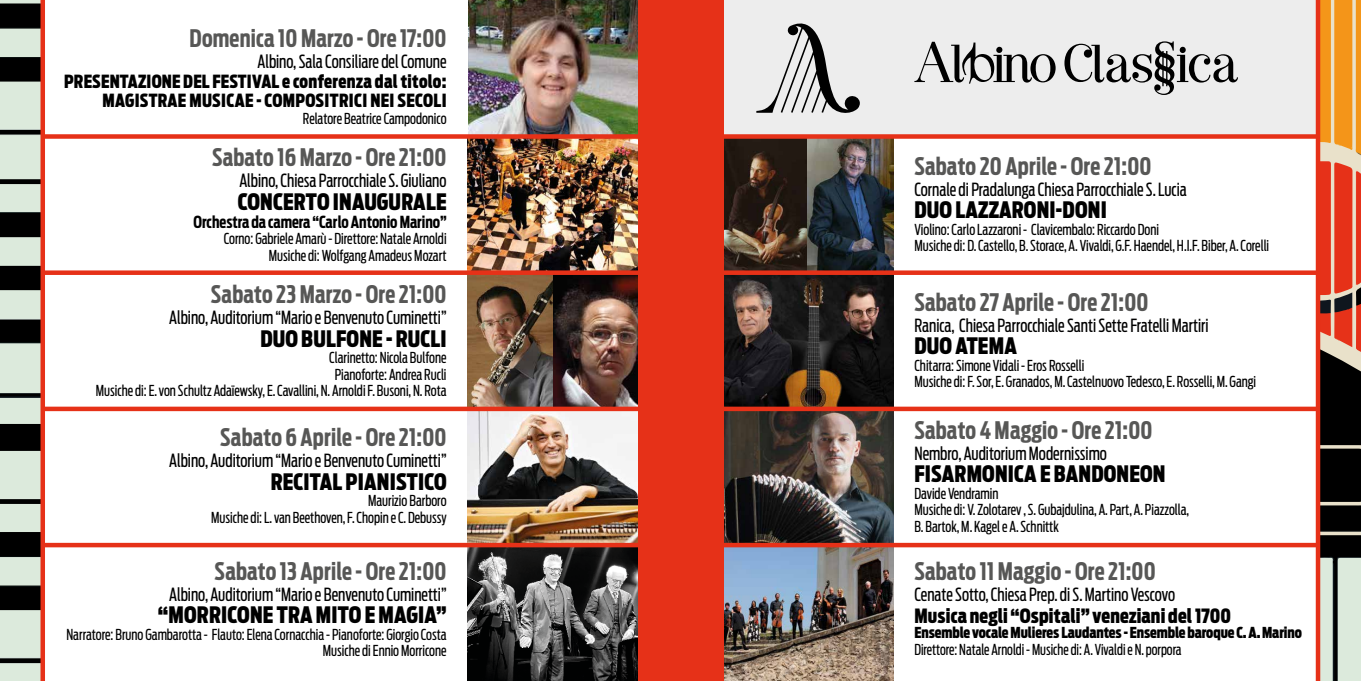
<style>
.page{position:relative;width:1361px;height:681px;background:#fff}
.page>*{position:absolute;margin:0;border:0;box-sizing:border-box;transform-origin:0 0}
.t1{font:700 24px "Antenna Extra Cond";letter-spacing:.01em;color:#575756}
.t2{font:900 22.5px "Antenna Extra Cond";letter-spacing:.01em;color:#000}
.t3{font:900 19.5px "Antenna Extra Cond";letter-spacing:.01em;color:#000}
.t4{font:18px "Antenna Extra Cond";color:#000}
.t5{font:900 18px/19.5px "Antenna Extra Cond";letter-spacing:.015em;color:#000;text-align:right}
.t6{font:700 16.5px "Antenna Extra Cond";color:#000}
.t7{font:15px/16.5px "Antenna Extra Cond";color:#000;text-align:right}
.t8{font:900 15px "Antenna Extra Cond";letter-spacing:-.005em;color:#000}
</style>
<div class="page">
<img style="left:723px;top:139px;width:170px;height:541px">
<img style="left:468px;top:0;width:170px;height:680px">
<div style="left:723px;top:0;width:595px;height:136px;background:#ededed"></div>
<svg style="left:1064px;top:41px;width:174px;height:54px"></svg>
<svg style="left:914px;top:42px;width:141px;height:42px"></svg>
<svg style="left:756px;top:23px;width:104px;height:90px"></svg>
<div style="left:43px;top:134px;width:1275px;height:5px;background:#e63118"></div>
<div style="left:43px;top:270px;width:1275px;height:5px;background:#e63118"></div>
<div style="left:43px;top:406px;width:1275px;height:5px;background:#e63118"></div>
<div style="left:43px;top:542px;width:1275px;height:5px;background:#e63118"></div>
<svg style="left:0;top:0;width:41px;height:680px;background:#949c92"></svg>
<svg style="left:1320px;top:0;width:41px;height:680px;background:#9f6c4c"></svg>
<div style="left:638px;top:0;width:85px;height:680px;background:#e63118"></div>
<div style="left:1315px;top:0;width:5px;height:680px;background:#e63118"></div>
<hr style="left:41px;top:0;width:4px;height:680px;background:#e63118">
<h1 class="t1" style="left:190px;top:24px;width:258px">Domenica 10 Marzo - Ore 17:00</h1>
<p class="t4" style="left:257px;top:51px;width:190px">Albino, Sala Consiliare del Comune</p>
<p class="t5" style="left:64px;top:72px;width:384px">PRESENTAZIONE DEL FESTIVAL e conferenza dal titolo:<br>MAGISTRAE MUSICAE - COMPOSITRICI NEI SECOLI</p>
<p class="t7" style="left:303px;top:110px;width:145px">Relatore Beatrice Campodonico</p>
<h1 class="t1" style="left:212px;top:143px;width:236px">Sabato 16 Marzo - Ore 21:00</h1>
<p class="t4" style="left:239px;top:170px;width:209px">Albino, Chiesa Parrocchiale S. Giuliano</p>
<h2 class="t2" style="left:238px;top:188px;width:210px">CONCERTO INAUGURALE</h2>
<p class="t6" style="left:193px;top:212px;width:255px">Orchestra da camera “Carlo Antonio Marino”</p>
<p class="t7" style="left:224px;top:231px;width:224px">Corno: Gabriele Amarù - Direttore: Natale Arnoldi<br>Musiche di: Wolfgang Amadeus Mozart</p>
<h1 class="t1" style="left:211px;top:280px;width:237px">Sabato 23 Marzo - Ore 21:00</h1>
<p class="t4" style="left:169px;top:307px;width:279px">Albino, Auditorium “Mario e Benvenuto Cuminetti”</p>
<h2 class="t2" style="left:260px;top:325px;width:188px">DUO BULFONE - RUCLI</h2>
<p class="t7" style="left:96px;top:349px;width:352px">Clarinetto: Nicola Bulfone<br>Pianoforte: Andrea Rucli<br>Musiche di: E. von Schultz Adaïewsky, E. Cavallini, N. Arnoldi F. Busoni, N. Rota</p>
<h1 class="t1" style="left:220px;top:423px;width:228px">Sabato 6 Aprile - Ore 21:00</h1>
<p class="t4" style="left:169px;top:450px;width:279px">Albino, Auditorium “Mario e Benvenuto Cuminetti”</p>
<h2 class="t2" style="left:271px;top:468px;width:177px">RECITAL PIANISTICO</h2>
<p class="t7" style="left:211px;top:492px;width:237px">Maurizio Barboro<br>Musiche di: L. van Beethoven, F. Chopin e C. Debussy</p>
<h1 class="t1" style="left:215px;top:556px;width:233px">Sabato 13 Aprile - Ore 21:00</h1>
<p class="t4" style="left:169px;top:583px;width:279px">Albino, Auditorium “Mario e Benvenuto Cuminetti”</p>
<h2 class="t2" style="left:158px;top:601px;width:290px">“MORRICONE TRA MITO E MAGIA”</h2>
<p class="t7" style="left:66px;top:626px;width:382px">Narratore: Bruno Gambarotta - Flauto: Elena Cornacchia - Pianoforte: Giorgio Costa<br>Musiche di Ennio Morricone</p>
<h1 class="t1" style="left:914px;top:152px;width:239px">Sabato 20 Aprile - Ore 21:00</h1>
<p class="t4" style="left:914px;top:178px;width:274px">Cornale di Pradalunga Chiesa Parrocchiale S. Lucia</p>
<h2 class="t2" style="left:914px;top:197px;width:194px">DUO LAZZARONI-DONI</h2>
<p class="t7" style="left:914px;top:221px;width:356px;text-align:left">Violino: Carlo Lazzaroni - Clavicembalo: Riccardo Doni<br>Musiche di: D. Castello, B. Storace, A. Vivaldi, G.F. Haendel, H.I.F. Biber, A. Corelli</p>
<h1 class="t1" style="left:914px;top:287px;width:236px">Sabato 27 Aprile - Ore 21:00</h1>
<p class="t4" style="left:914px;top:314px;width:296px">Ranica, Chiesa Parrocchiale Santi Sette Fratelli Martiri</p>
<h2 class="t2" style="left:914px;top:332px;width:104px">DUO ATEMA</h2>
<p class="t7" style="left:914px;top:357px;width:343px;text-align:left">Chitarra: Simone Vidali - Eros Rosselli<br>Musiche di: F. Sor, E. Granados, M. Castelnuovo Tedesco, E. Rosselli, M. Gangi</p>
<h1 class="t1" style="left:914px;top:415px;width:240px">Sabato 4 Maggio - Ore 21:00</h1>
<p class="t4" style="left:914px;top:442px;width:194px">Nembro, Auditorium Modernissimo</p>
<h2 class="t2" style="left:914px;top:460px;width:253px">FISARMONICA E BANDONEON</h2>
<p class="t7" style="left:914px;top:485px;width:276px;text-align:left">Davide Vendramin<br>Musiche di: V. Zolotarev , S. Gubajdulina, A. Part, A. Piazzolla,<br>B. Bartok, M. Kagel e A. Schnittk</p>
<h1 class="t1" style="left:914px;top:556px;width:243px">Sabato 11 Maggio - Ore 21:00</h1>
<p class="t4" style="left:914px;top:583px;width:262px">Cenate Sotto, Chiesa Prep. di S. Martino Vescovo</p>
<h3 class="t3" style="left:914px;top:604px;width:318px">Musica negli “Ospitali” veneziani del 1700</h3>
<p class="t8" style="left:914px;top:623px;width:389px">Ensemble vocale Mulieres Laudantes - Ensemble baroque C. A. Marino</p>
<p class="t7" style="left:914px;top:641px;width:269px">Direttore: Natale Arnoldi - Musiche di: A. Vivaldi e N. porpora</p>
</div>
